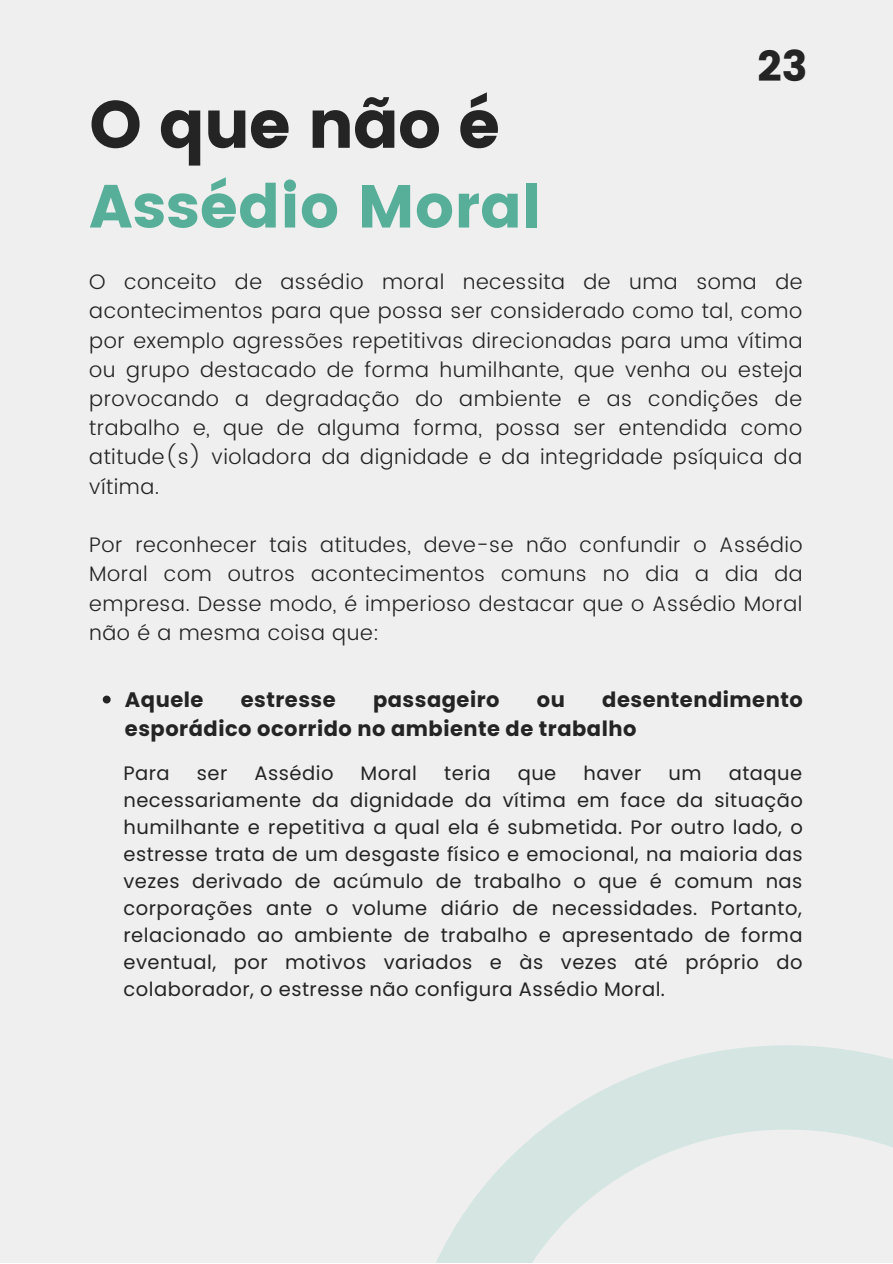
<style>
.page{position:relative;width:893px;height:1264px;background:#fff}
.page>*{position:absolute;margin:0;border:0;box-sizing:border-box;transform-origin:0 0}
.t1{font:66.75px "Poppins";letter-spacing:-.025em;color:#242424}
.t2{font:60.6px "Poppins";color:#57af9a}
.t3{font:42.6px "Poppins";color:#242424}
.t4{font:300 21px/29.2px "Poppins";letter-spacing:.025em;color:#242424;text-align:justify}
.t5{font:700 21px/29.2px "Poppins";letter-spacing:.025em;color:#242424}
.t6{font:19.5px/27px "Poppins";letter-spacing:.025em;color:#242424;text-align:justify}
</style>
<div class="page">
<div style="left:0;top:0;width:892px;height:1262px;background:#efefef"></div>
<svg style="left:103px;top:695px;width:8px;height:8px"></svg>
<svg style="left:436px;top:1045px;width:456px;height:217px"></svg>
<p class="t1" style="left:89px;top:86px;width:412px">O que não é</p>
<p class="t2" style="left:89px;top:171px;width:454px">Assédio Moral</p>
<p class="t3" style="left:757px;top:42px;width:52px">23</p>
<p class="t4" style="left:89px;top:267px;width:715px">O conceito de assédio moral necessita de uma soma de acontecimentos para que possa ser considerado como tal, como por exemplo agressões repetitivas direcionadas para uma vítima ou grupo destacado de forma humilhante, que venha ou esteja provocando a degradação do ambiente e as condições de trabalho e, que de alguma forma, possa ser entendida como atitude(s) violadora da dignidade e da integridade psíquica da vítima.</p>
<p class="t4" style="left:89px;top:530px;width:715px">Por reconhecer tais atitudes, deve-se não confundir o Assédio Moral com outros acontecimentos comuns no dia a dia da empresa. Desse modo, é imperioso destacar que o Assédio Moral não é a mesma coisa que:</p>
<p class="t5" style="left:125px;top:685px;width:679px;text-indent:477px">desentendimento esporádico ocorrido no ambiente de trabalho</p>
<p class="t6" style="left:123px;top:759px;width:48px">Para</p>
<p class="t6" style="left:197px;top:759px;width:32px">ser</p>
<p class="t6" style="left:254px;top:759px;width:80px">Assédio</p>
<p class="t6" style="left:360px;top:759px;width:58px">Moral</p>
<p class="t6" style="left:444px;top:759px;width:48px">teria</p>
<p class="t6" style="left:517px;top:759px;width:40px">que</p>
<p class="t6" style="left:583px;top:759px;width:59px">haver</p>
<p class="t6" style="left:668px;top:759px;width:35px">um</p>
<p class="t5" style="left:125px;top:685px;width:80px">Aquele</p>
<p class="t5" style="left:241px;top:685px;width:97px">estresse</p>
<p class="t5" style="left:373px;top:685px;width:128px">passageiro</p>
<p class="t5" style="left:537px;top:685px;width:30px">ou</p>
<p class="t6" style="left:123px;top:759px;width:681px;text-indent:605px">ataque necessariamente da dignidade da vítima em face da situação humilhante e repetitiva a qual ela é submetida. Por outro lado, o estresse trata de um desgaste físico e emocional, na maioria das vezes derivado de acúmulo de trabalho o que é comum nas corporações ante o volume diário de necessidades. Portanto, relacionado ao ambiente de trabalho e apresentado de forma eventual, por motivos variados e às vezes até próprio do colaborador, o estresse não configura Assédio Moral.</p>
</div>
